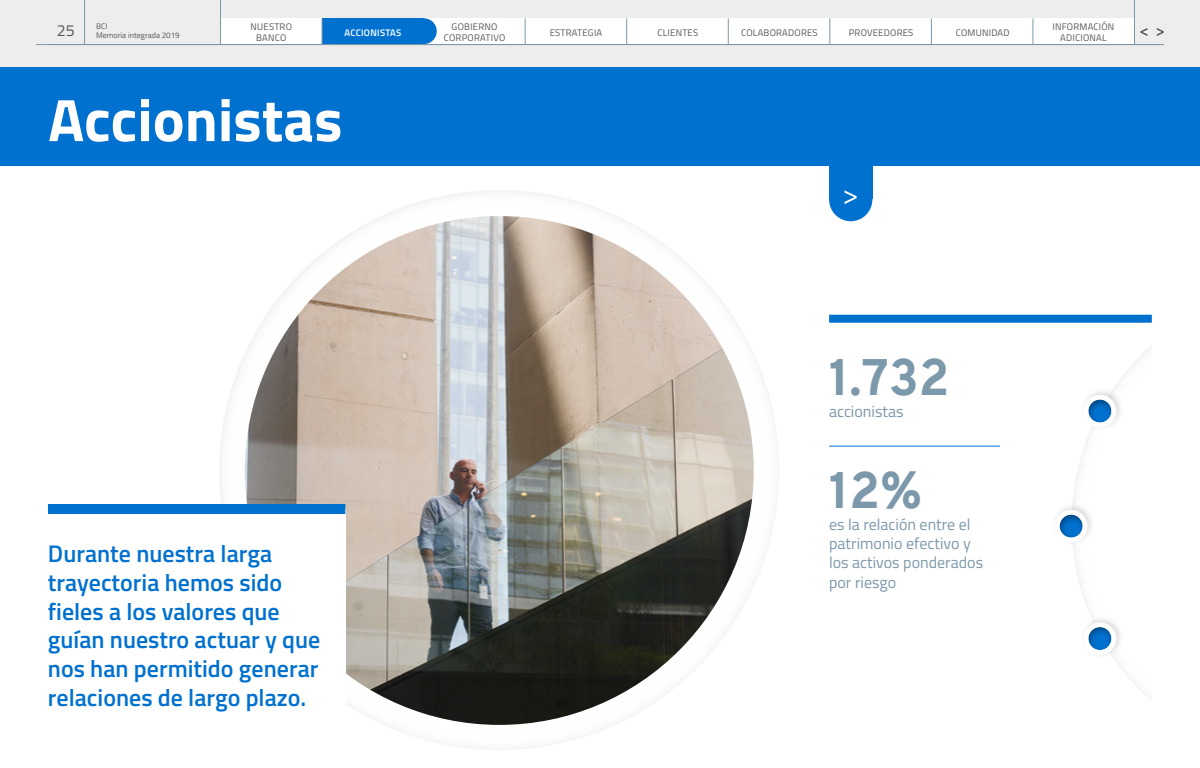
<style>
.page{position:relative;width:1200px;height:768px;background:#fff}
.page>*{position:absolute;margin:0;border:0;box-sizing:border-box;transform-origin:0 0}
.t1{font:700 60px "Titillium Web";color:#fff}
.t2{font:800 50px "Overpass";color:#7c98ab}
.t3{font:600 24px/28.8px "Titillium Web";color:#0071ce}
.t4{font:16px/19.2px "Titillium Web";color:#7c98ab}
.t5{font:16px "Titillium Web";color:#555759}
.t6{font:9.5px/10.5px "Titillium Web";letter-spacing:.025em;color:#555759;text-align:center}
.t7{font:600 9.5px "Titillium Web";letter-spacing:.025em;color:#fff}
.t8{font:8px/9.6px "Titillium Web";color:#555759}
</style>
<div class="page">
<div style="left:0;top:0;width:1200px;height:71px;background:#ededed"></div>
<div style="left:220px;top:18px;width:914px;height:27px;background:#fff"></div>
<div style="left:322px;top:18px;width:102px;height:26px;background:#0071ce"></div>
<svg style="left:322px;top:18px;width:1px;height:26px"></svg>
<hr style="left:36px;top:44px;width:1128px;height:1px;background:#7c98ab">
<svg style="left:626px;top:18px;width:1px;height:26px"></svg>
<svg style="left:931px;top:18px;width:1px;height:26px"></svg>
<svg style="left:525px;top:18px;width:1px;height:26px"></svg>
<svg style="left:829px;top:18px;width:1px;height:26px"></svg>
<svg style="left:728px;top:18px;width:1px;height:26px"></svg>
<svg style="left:1032px;top:18px;width:1px;height:26px"></svg>
<hr style="left:84px;top:0;width:1px;height:44px;background:#7c98ab">
<hr style="left:1134px;top:0;width:1px;height:44px;background:#7c98ab">
<hr style="left:220px;top:0;width:1px;height:44px;background:#7c98ab">
<div style="left:411px;top:18px;width:26px;height:26px;background:#0071ce;border-radius:50%"></div>
<img style="left:245px;top:216px;width:509px;height:509px;border-radius:254px">
<hr style="left:829px;top:446px;width:171px;height:1px;background:#0071ce">
<div style="left:829px;top:147px;width:43px;height:52px;background:#0071ce"></div>
<div style="left:829px;top:178px;width:43px;height:43px;background:#0071ce;border-radius:50%"></div>
<svg style="left:845px;top:190px;width:12px;height:14px"></svg>
<div style="left:0;top:67px;width:1200px;height:98px;background:#0071ce"></div>
<div style="left:829px;top:315px;width:323px;height:8px;background:#0071ce"></div>
<div style="left:48px;top:509px;width:297px;height:216px;background:#fff"></div>
<div style="left:48px;top:504px;width:297px;height:10px;background:#0071ce"></div>
<svg style="left:1067px;top:316px;width:85px;height:364px"></svg>
<div style="left:1052px;top:503px;width:44px;height:43px;background:#fff"></div>
<div style="left:1051px;top:506px;width:41px;height:32px;background:#000;opacity:.4"></div>
<div style="left:1080px;top:615px;width:44px;height:43px;background:#fefefe"></div>
<div style="left:1080px;top:619px;width:41px;height:32px;background:#000;opacity:.4"></div>
<div style="left:1080px;top:388px;width:44px;height:43px;background:#fefefe"></div>
<div style="left:1080px;top:391px;width:41px;height:32px;background:#000;opacity:.4"></div>
<p class="t6" style="left:444px;top:21px;width:63px">GOBIERNO<br>CORPORATIVO</p>
<p class="t6" style="left:550px;top:27px;width:54px">ESTRATEGIA</p>
<p class="t6" style="left:741px;top:27px;width:78px">COLABORADORES</p>
<p class="t6" style="left:849px;top:27px;width:66px">PROVEEDORES</p>
<p class="t6" style="left:956px;top:27px;width:55px">COMUNIDAD</p>
<p class="t6" style="left:1053px;top:21px;width:63px">INFORMACIÓN<br>ADICIONAL</p>
<p class="t8" style="left:96px;top:21px;width:85px">BCI<br>Memoria integrada 2019</p>
<p class="t6" style="left:251px;top:21px;width:43px">NUESTRO<br>BANCO</p>
<p class="t5" style="left:57px;top:19px;width:19px">25</p>
<p class="t7" style="left:345px;top:25px;width:58px">ACCIONISTAS</p>
<p class="t6" style="left:657px;top:27px;width:42px">CLIENTES</p>
<p class="t5" style="left:1140px;top:19px;width:26px">&lt; &gt;</p>
<h1 class="t1" style="left:48px;top:74px;width:296px">Accionistas</h1>
<p class="t3" style="left:48px;top:538px;width:274px">Durante nuestra larga trayectoria hemos sido fieles a los valores que guían nuestro actuar y que nos han permitido generar relaciones de largo plazo.</p>
<h2 class="t2" style="left:829px;top:342px;width:122px">1.732</h2>
<p class="t4" style="left:829px;top:401px;width:76px">accionistas</p>
<h2 class="t2" style="left:829px;top:455px;width:95px">12%</h2>
<p class="t4" style="left:829px;top:514px;width:156px">es la relación entre el patrimonio efectivo y los activos ponderados por riesgo</p>
</div>
